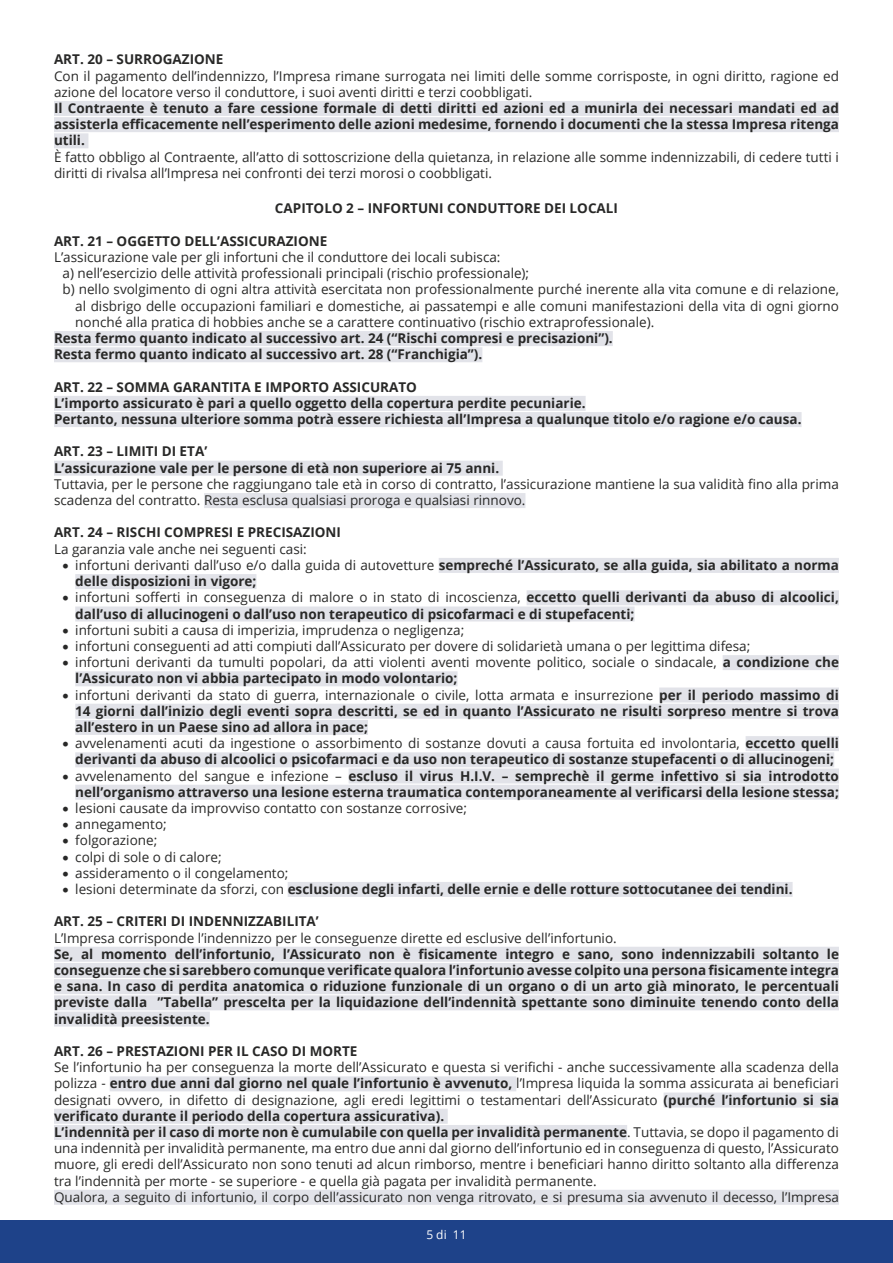
<style>
.page{position:relative;width:893px;height:1263px;background:#fff}
.page>*{position:absolute;margin:0;border:0;box-sizing:border-box;transform-origin:0 0}
.t1{font:13.5px/16.2px "Open Sans";color:#282827}
.t2{font:700 13.5px/16.2px "Open Sans";color:#282827}
.t3{font:12px "Open Sans";color:#fff}
.s1{font-weight:400}
.s2{font-weight:700}
</style>
<div class="page">
<div style="left:0;top:1221px;width:893px;height:42px;background:#1e4289"></div>
<div style="left:54px;top:101px;width:785px;height:15px;background:#e2e3e9"></div>
<div style="left:54px;top:117px;width:785px;height:15px;background:#e2e3e9"></div>
<div style="left:54px;top:133px;width:34px;height:15px;background:#e2e3e9"></div>
<div style="left:54px;top:331px;width:559px;height:15px;background:#e2e3e9"></div>
<div style="left:54px;top:347px;width:428px;height:15px;background:#e2e3e9"></div>
<div style="left:54px;top:396px;width:532px;height:15px;background:#e2e3e9"></div>
<div style="left:54px;top:412px;width:748px;height:15px;background:#e2e3e9"></div>
<div style="left:54px;top:461px;width:449px;height:15px;background:#e2e3e9"></div>
<div style="left:204px;top:493px;width:321px;height:15px;background:#e2e3e9"></div>
<div style="left:439px;top:558px;width:400px;height:15px;background:#e2e3e9"></div>
<div style="left:75px;top:574px;width:181px;height:15px;background:#e2e3e9"></div>
<div style="left:527px;top:590px;width:312px;height:15px;background:#e2e3e9"></div>
<div style="left:75px;top:606px;width:560px;height:15px;background:#e2e3e9"></div>
<div style="left:723px;top:655px;width:116px;height:15px;background:#e2e3e9"></div>
<div style="left:75px;top:671px;width:383px;height:15px;background:#e2e3e9"></div>
<div style="left:659px;top:687px;width:180px;height:15px;background:#e2e3e9"></div>
<div style="left:75px;top:704px;width:764px;height:15px;background:#e2e3e9"></div>
<div style="left:75px;top:720px;width:293px;height:15px;background:#e2e3e9"></div>
<div style="left:746px;top:736px;width:93px;height:15px;background:#e2e3e9"></div>
<div style="left:75px;top:752px;width:759px;height:15px;background:#e2e3e9"></div>
<div style="left:349px;top:768px;width:490px;height:15px;background:#e2e3e9"></div>
<div style="left:75px;top:785px;width:764px;height:15px;background:#e2e3e9"></div>
<div style="left:288px;top:882px;width:505px;height:15px;background:#e2e3e9"></div>
<div style="left:54px;top:947px;width:785px;height:15px;background:#e2e3e9"></div>
<div style="left:54px;top:963px;width:785px;height:15px;background:#e2e3e9"></div>
<div style="left:54px;top:979px;width:785px;height:15px;background:#e2e3e9"></div>
<div style="left:54px;top:995px;width:785px;height:15px;background:#e2e3e9"></div>
<div style="left:54px;top:1011px;width:156px;height:15px;background:#e2e3e9"></div>
<div style="left:110px;top:1076px;width:406px;height:15px;background:#e2e3e9"></div>
<div style="left:664px;top:1092px;width:175px;height:15px;background:#e2e3e9"></div>
<div style="left:54px;top:1109px;width:394px;height:15px;background:#e2e3e9"></div>
<div style="left:54px;top:1125px;width:573px;height:15px;background:#e2e3e9"></div>
<div style="left:54px;top:1190px;width:785px;height:15px;background:#e2e3e9"></div>
<p class="t2" style="left:54px;top:51px;width:171px">ART. 20 – SURROGAZIONE</p>
<p class="t1" style="left:54px;top:67px;width:786px">Con il pagamento dell’indennizzo, l’Impresa rimane surrogata nei limiti delle somme corrisposte, in ogni diritto, ragione ed azione del locatore verso il conduttore, i suoi aventi diritti e terzi coobbligati.</p>
<p class="t2" style="left:54px;top:100px;width:786px;text-align:justify">Il Contraente è tenuto a fare cessione formale di detti diritti ed azioni ed a munirla dei necessari mandati ed ad assisterla efficacemente nell’esperimento delle azioni medesime, fornendo i documenti che la stessa Impresa ritenga utili.</p>
<p class="t1" style="left:54px;top:148px;width:786px">È fatto obbligo al Contraente, all’atto di sottoscrizione della quietanza, in relazione alle somme indennizzabili, di cedere tutti i diritti di rivalsa all’Impresa nei confronti dei terzi morosi o coobbligati.</p>
<p class="t2" style="left:275px;top:200px;width:345px">CAPITOLO 2 – INFORTUNI CONDUTTORE DEI LOCALI</p>
<p class="t2" style="left:54px;top:232px;width:275px">ART. 21 – OGGETTO DELL’ASSICURAZIONE</p>
<p class="t1" style="left:54px;top:249px;width:448px">L’assicurazione vale per gli infortuni che il conduttore dei locali subisca:</p>
<p class="t1" style="left:63px;top:265px;width:468px">a) nell’esercizio delle attività professionali principali (rischio professionale);</p>
<p class="t1" style="left:63px;top:281px;width:778px">b) nello svolgimento di ogni altra attività esercitata non professionalmente purché inerente alla vita comune e di relazione,</p>
<p class="t1" style="left:75px;top:297px;width:765px">al disbrigo delle occupazioni familiari e domestiche, ai passatempi e alle comuni manifestazioni della vita di ogni giorno</p>
<p class="t1" style="left:75px;top:313px;width:580px">nonché alla pratica di hobbies anche se a carattere continuativo (rischio extraprofessionale).</p>
<p class="t2" style="left:54px;top:330px;width:560px">Resta fermo quanto indicato al successivo art. 24 (“Rischi compresi e precisazioni”).<br>Resta fermo quanto indicato al successivo art. 28 (“Franchigia”).</p>
<p class="t2" style="left:54px;top:378px;width:749px">ART. 22 – SOMMA GARANTITA E IMPORTO ASSICURATO<br>L’importo assicurato è pari a quello oggetto della copertura perdite pecuniarie.<br>Pertanto, nessuna ulteriore somma potrà essere richiesta all’Impresa a qualunque titolo e/o ragione e/o causa.</p>
<p class="t2" style="left:54px;top:443px;width:447px">ART. 23 – LIMITI DI ETA’<br>L’assicurazione vale per le persone di età non superiore ai 75 anni.</p>
<p class="t1" style="left:54px;top:475px;width:786px">Tuttavia, per le persone che raggiungano tale età in corso di contratto, l’assicurazione mantiene la sua validità fino alla prima scadenza del contratto. Resta esclusa qualsiasi proroga e qualsiasi rinnovo.</p>
<p class="t2" style="left:54px;top:524px;width:289px">ART. 24 – RISCHI COMPRESI E PRECISAZIONI</p>
<p class="t1" style="left:54px;top:540px;width:254px">La garanzia vale anche nei seguenti casi:</p>
<p class="t2" style="left:75px;top:556px;width:765px;text-indent:-13px">• <span class="s1">infortuni derivanti dall’uso e/o dalla guida di autovetture</span> sempreché l’Assicurato, se alla guida, sia abilitato a norma delle disposizioni in vigore;</p>
<p class="t2" style="left:75px;top:589px;width:765px;text-indent:-13px">• <span class="s1">infortuni sofferti in conseguenza di malore o in stato di incoscienza,</span> eccetto quelli derivanti da abuso di alcoolici, dall’uso di allucinogeni o dall’uso non terapeutico di psicofarmaci e di stupefacenti;</p>
<p class="t1" style="left:63px;top:621px;width:403px">• infortuni subiti a causa di imperizia, imprudenza o negligenza;</p>
<p class="t1" style="left:63px;top:637px;width:689px">• infortuni conseguenti ad atti compiuti dall’Assicurato per dovere di solidarietà umana o per legittima difesa;</p>
<p class="t1" style="left:75px;top:654px;width:765px;text-indent:-13px">• infortuni derivanti da tumulti popolari, da atti violenti aventi movente politico, sociale o sindacale, <span class="s2">a condizione che l’Assicurato non vi abbia partecipato in modo volontario;</span></p>
<p class="t2" style="left:75px;top:686px;width:765px;text-align:justify;text-indent:-13px">• <span class="s1">infortuni derivanti da stato di guerra, internazionale o civile, lotta armata e insurrezione</span> per il periodo massimo di 14 giorni dall’inizio degli eventi sopra descritti, se ed in quanto l’Assicurato ne risulti sorpreso mentre si trova all’estero in un Paese sino ad allora in pace;</p>
<p class="t2" style="left:63px;top:735px;width:778px;text-align:center">• <span class="s1">avvelenamenti acuti da ingestione o assorbimento di sostanze dovuti a causa fortuita ed involontaria,</span> eccetto quelli derivanti da abuso di alcoolici o psicofarmaci e da uso non terapeutico di sostanze stupefacenti o di allucinogeni;</p>
<p class="t2" style="left:63px;top:767px;width:778px;text-align:right">• <span class="s1">avvelenamento del sangue e infezione –</span> escluso il virus H.I.V. – semprechè il germe infettivo si sia introdotto nell’organismo attraverso una lesione esterna traumatica contemporaneamente al verificarsi della lesione stessa;</p>
<p class="t1" style="left:63px;top:799px;width:406px">• lesioni causate da improvviso contatto con sostanze corrosive;</p>
<p class="t1" style="left:63px;top:816px;width:106px">• annegamento;</p>
<p class="t1" style="left:63px;top:832px;width:96px">• folgorazione;</p>
<p class="t1" style="left:63px;top:848px;width:161px">• colpi di sole o di calore;</p>
<p class="t1" style="left:63px;top:864px;width:227px">• assideramento o il congelamento;</p>
<p class="t2" style="left:63px;top:880px;width:732px">• <span class="s1">lesioni determinate da sforzi, con</span> esclusione degli infarti, delle ernie e delle rotture sottocutanee dei tendini.</p>
<p class="t2" style="left:54px;top:913px;width:266px">ART. 25 – CRITERI DI INDENNIZZABILITA’</p>
<p class="t1" style="left:54px;top:929px;width:564px">L’Impresa corrisponde l’indennizzo per le conseguenze dirette ed esclusive dell’infortunio.</p>
<p class="t2" style="left:54px;top:945px;width:786px;text-align:justify">Se, al momento dell’infortunio, l’Assicurato non è fisicamente integro e sano, sono indennizzabili soltanto le conseguenze che si sarebbero comunque verificate qualora l’infortunio avesse colpito una persona fisicamente integra e sana. In caso di perdita anatomica o riduzione funzionale di un organo o di un arto già minorato, le percentuali previste dalla ”Tabella” prescelta per la liquidazione dell’indennità spettante sono diminuite tenendo conto della invalidità preesistente.</p>
<p class="t2" style="left:54px;top:1042px;width:305px">ART. 26 – PRESTAZIONI PER IL CASO DI MORTE</p>
<p class="t1" style="left:54px;top:1059px;width:786px">Se l’infortunio ha per conseguenza la morte dell’Assicurato e questa si verifichi - anche successivamente alla scadenza della polizza - <span class="s2">entro due anni dal giorno nel quale l’infortunio è avvenuto,</span> l’Impresa liquida la somma assicurata ai beneficiari designati ovvero, in difetto di designazione, agli eredi legittimi o testamentari dell’Assicurato <span class="s2">(purché l’infortunio si sia verificato durante il periodo della copertura assicurativa).<br>L’indennità per il caso di morte non è cumulabile con quella per invalidità permanente</span>. Tuttavia, se dopo il pagamento di una indennità per invalidità permanente, ma entro due anni dal giorno dell’infortunio ed in conseguenza di questo, l’Assicurato muore, gli eredi dell’Assicurato non sono tenuti ad alcun rimborso, mentre i beneficiari hanno diritto soltanto alla differenza tra l’indennità per morte - se superiore - e quella già pagata per invalidità permanente.<br>Qualora, a seguito di infortunio, il corpo dell’assicurato non venga ritrovato, e si presuma sia avvenuto il decesso, l’Impresa</p>
<p class="t3" style="left:426px;top:1226px;width:42px">5 di 11</p>
</div>
